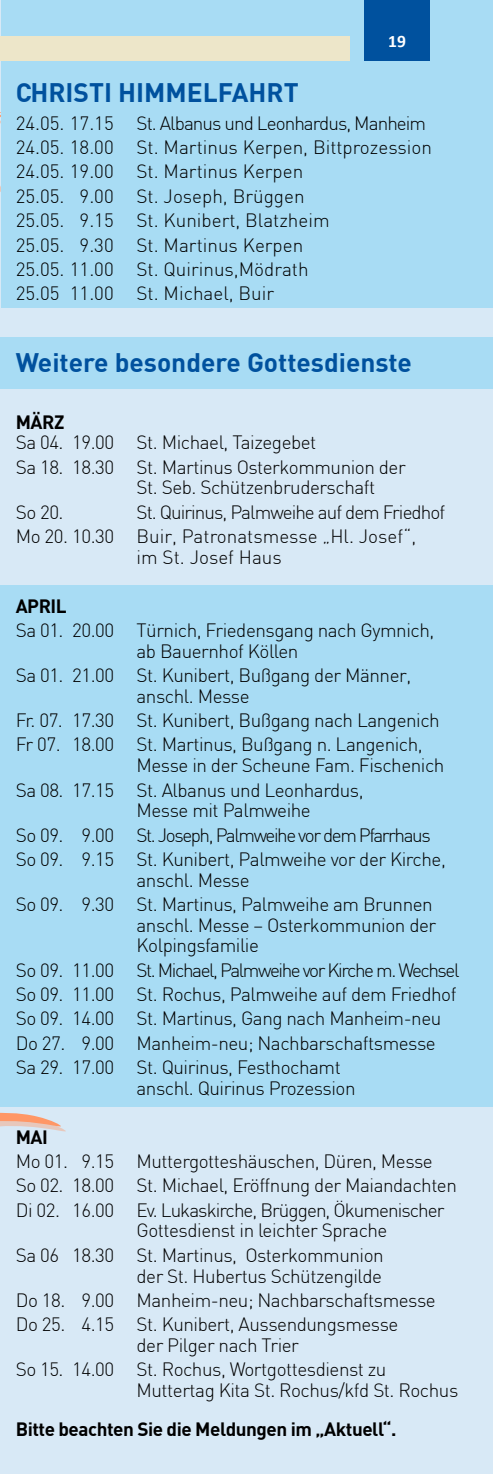
<style>
.page{position:relative;width:493px;height:1474px;background:#fff}
.page>*{position:absolute;margin:0;border:0;box-sizing:border-box;transform-origin:0 0}
.t1{font:700 26.25px "DIN";color:#00519e}
.t2{font:300 18.9px/24.3px "DIN";letter-spacing:-.025em;color:#000}
.t3{font:300 18.9px/24.3px "DIN";color:#000}
.t4{font:300 18.9px/24.3px "DIN";letter-spacing:-.05em;color:#000}
.t5{font:700 18.9px "DIN";letter-spacing:-.025em;color:#000}
.t6{font:700 17.5px "Calibri";color:#fff}
</style>
<div class="page">
<div style="left:0;top:0;width:493px;height:1473px;background:#d8e9f6"></div>
<svg style="left:0;top:1106px;width:66px;height:26px"></svg>
<svg style="left:0;top:102px;width:2px;height:90px"></svg>
<div style="left:2px;top:0;width:491px;height:308px;background:#a8dcf4"></div>
<div style="left:0;top:337px;width:493px;height:52px;background:#a8dcf4"></div>
<div style="left:0;top:585px;width:493px;height:521px;background:#a8dcf4"></div>
<div style="left:0;top:36px;width:350px;height:24px;background:#ede6c9"></div>
<div style="left:364px;top:0;width:66px;height:60px;background:#00519e"></div>
<p class="t6" style="left:388px;top:30px;width:19px">19</p>
<h1 class="t1" style="left:16px;top:75px;width:284px">CHRISTI HIMMELFAHRT</h1>
<p class="t3" style="left:16px;top:110px;width:418px">24.05. 17.15 St. Albanus und Leonhardus, Manheim 24.05. 18.00 St. Martinus Kerpen, Bittprozession 24.05. 19.00 St. Martinus Kerpen<br>25.05. 9.00 St. Joseph, Brüggen<br>25.05. 9.15 St. Kunibert, Blatzheim<br>25.05. 9.30 St. Martinus Kerpen<br>25.05. 11.00 St. Quirinus,Mödrath<br>25.05 11.00 St. Michael, Buir</p>
<h1 class="t1" style="left:16px;top:345px;width:397px">Weitere besondere Gottesdienste</h1>
<p class="t5" style="left:16px;top:409px;width:50px">MÄRZ</p>
<p class="t2" style="left:16px;top:430px;width:391px">Sa 04. 19.00 St. Michael, Taizegebet<br>Sa 18. 18.30 St. Martinus Osterkommunion der</p>
<p class="t2" style="left:136px;top:475px;width:240px">St. Seb. Schützenbruderschaft</p>
<p class="t2" style="left:16px;top:499px;width:49px">So 20.</p>
<p class="t4" style="left:16px;top:499px;width:431px;text-indent:121px">St. Quirinus, Palmweihe auf dem Friedhof<br>Mo 20. 10.30 Buir, Patronatsmesse „Hl. Josef“,</p>
<p class="t3" style="left:136px;top:544px;width:147px">im St. Josef Haus</p>
<p class="t5" style="left:16px;top:593px;width:53px">APRIL</p>
<p class="t2" style="left:136px;top:619px;width:299px;line-height:20.7px;text-indent:-121px">Sa 01. 20.00 Türnich, Friedensgang nach Gymnich, ab Bauernhof Köllen</p>
<p class="t2" style="left:136px;top:664px;width:276px;line-height:20.7px;text-indent:-121px">Sa 01. 21.00 St. Kunibert, Bußgang der Männer, anschl. Messe</p>
<p class="t2" style="left:16px;top:708px;width:425px">Fr. 07. 17.30 St. Kunibert, Bußgang nach Langenich<br>Fr 07. 18.00 St. Martinus, Bußgang n. Langenich,</p>
<p class="t2" style="left:16px;top:753px;width:430px;text-indent:121px">Messe in der Scheune Fam. Fischenich<br>Sa 08. 17.15 St. Albanus und Leonhardus,</p>
<p class="t2" style="left:16px;top:798px;width:431px;text-indent:121px">Messe mit Palmweihe<br>So 09. 9.00 St. Joseph, Palmweihe vor dem Pfarrhaus<br>So 09. 9.15 St. Kunibert, Palmweihe vor der Kirche,</p>
<p class="t2" style="left:16px;top:867px;width:418px;text-indent:121px">anschl. Messe<br>So 09. 9.30 St. Martinus, Palmweihe am Brunnen</p>
<p class="t2" style="left:136px;top:914px;width:301px;line-height:20.7px">anschl. Messe – Osterkommunion der<br>Kolpingsfamilie</p>
<p class="t2" style="left:16px;top:957px;width:445px">So 09. 11.00 St. Michael, Palmweihe vor Kirche m. Wechsel So 09. 11.00 St. Rochus, Palmweihe auf dem Friedhof So 09. 14.00 St. Martinus, Gang nach Manheim-neu Do 27. 9.00 Manheim-neu; Nachbarschaftsmesse Sa 29. 17.00 St. Quirinus, Festhochamt</p>
<p class="t2" style="left:136px;top:1075px;width:220px">anschl. Quirinus Prozession</p>
<p class="t5" style="left:16px;top:1124px;width:34px">MAI</p>
<p class="t2" style="left:16px;top:1148px;width:442px">Mo 01. 9.15 Muttergotteshäuschen, Düren, Messe<br>So 02. 18.00 St. Michael, Eröffnung der Maiandachten<br>Di 02. 16.00 Ev. Lukaskirche, Brüggen, Ökumenischer</p>
<p class="t2" style="left:16px;top:1218px;width:373px;text-align:right">Gottesdienst in leichter Sprache<br>Sa 06 18.30 St. Martinus, Osterkommunion</p>
<p class="t2" style="left:16px;top:1263px;width:421px;text-indent:121px">der St. Hubertus Schützengilde<br>Do 18. 9.00 Manheim-neu; Nachbarschaftsmesse<br>Do 25. 4.15 St. Kunibert, Aussendungsmesse</p>
<p class="t2" style="left:16px;top:1332px;width:372px;text-indent:121px">der Pilger nach Trier<br>So 15. 14.00 St. Rochus, Wortgottesdienst zu</p>
<p class="t2" style="left:136px;top:1377px;width:323px">Muttertag Kita St. Rochus/kfd St. Rochus</p>
<p class="t5" style="left:16px;top:1416px;width:382px">Bitte beachten Sie die Meldungen im „Aktuell“.</p>
</div>
